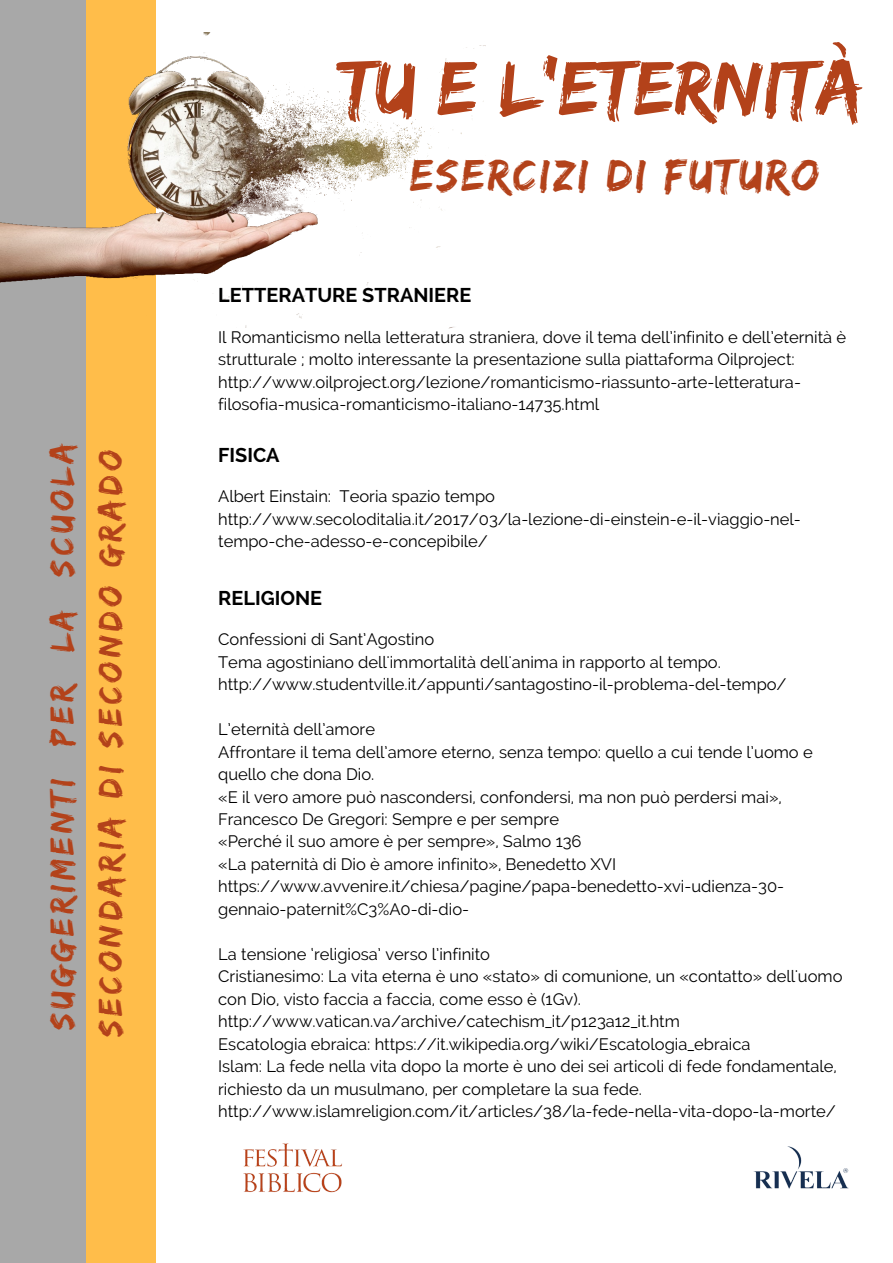
<style>
.page{position:relative;width:893px;height:1263px;background:#fff}
.page>*{position:absolute;margin:0;border:0;box-sizing:border-box;transform-origin:0 0}
.t1{font:79.35px "Edo SZ";color:#b3421a}
.t2{font:46.35px "Edo SZ";letter-spacing:.06em;color:#b3421a}
.t3{font:34.65px/48.3px "Edo SZ";letter-spacing:.13em;color:#b3421a}
.t4{font:700 19.8px "Raleway";color:#000}
.t5{font:16.5px/22.5px "Raleway";color:#000}
</style>
<div class="page">
<div style="left:80px;top:0;width:75px;height:1262px;background:#ffbd4a"></div>
<div style="left:0;top:0;width:85px;height:1262px;background:#a8a8a8"></div>
<img style="left:0;top:33px;width:486px;height:308px">
<img style="left:753px;top:1146px;width:96px;height:43px">
<img style="left:243px;top:1143px;width:99px;height:50px">
<h3 class="t3" style="left:37px;top:1037px;width:597px;rotate:-90deg">SUGGERIMENTI PER LA SCUOLA secondaria di SECONDO grado</h3>
<h1 class="t1" style="left:339px;top:42px;width:526px">TU E L'ETERNITÀ</h1>
<h2 class="t2" style="left:410px;top:148px;width:410px">ESERCIZI DI FUTURO</h2>
<p class="t4" style="left:218px;top:284px;width:255px">LETTERATURE STRANIERE</p>
<p class="t5" style="left:218px;top:326px;width:629px">Il Romanticismo nella letteratura straniera, dove il tema dell’infinito e dell’eternità è strutturale ; molto interessante la presentazione sulla piattaforma Oilproject: http://www.oilproject.org/lezione/romanticismo-riassunto-arte-letteratura&shy;filosofia-musica-romanticismo-italiano-14735.html</p>
<p class="t4" style="left:218px;top:443px;width:63px">FISICA</p>
<p class="t5" style="left:218px;top:485px;width:584px">Albert Einstain: Teoria spazio tempo http://www.secoloditalia.it/2017/03/la-lezione-di-einstein-e-il-viaggio-nel&shy;tempo-che-adesso-e-concepibile/</p>
<p class="t4" style="left:218px;top:586px;width:106px">RELIGIONE</p>
<p class="t5" style="left:218px;top:628px;width:570px">Confessioni di Sant’Agostino<br>Tema agostiniano dell'immortalità dell'anima in rapporto al tempo. http://www.studentville.it/appunti/santagostino-il-problema-del-tempo/</p>
<p class="t5" style="left:218px;top:718px;width:596px">L’eternità dell’amore<br>Affrontare il tema dell’amore eterno, senza tempo: quello a cui tende l’uomo e quello che dona Dio.<br>«E il vero amore può nascondersi, confondersi, ma non può perdersi mai», Francesco De Gregori: Sempre e per sempre<br>«Perché il suo amore è per sempre», Salmo 136<br>«La paternità di Dio è amore infinito», Benedetto XVI https://www.avvenire.it/chiesa/pagine/papa-benedetto-xvi-udienza-30- gennaio-paternit%C3%A0-di-dio-</p>
<p class="t5" style="left:218px;top:943px;width:626px">La tensione ‘religiosa’ verso l’infinito<br>Cristianesimo: La vita eterna è uno «stato» di comunione, un «contatto» dell'uomo con Dio, visto faccia a faccia, come esso è (1Gv). http://www.vatican.va/archive/catechism_it/p123a12_it.htm<br>Escatologia ebraica: https://it.wikipedia.org/wiki/Escatologia_ebraica<br>Islam: La fede nella vita dopo la morte è uno dei sei articoli di fede fondamentale, richiesto da un musulmano, per completare la sua fede. http://www.islamreligion.com/it/articles/38/la-fede-nella-vita-dopo-la-morte/</p>
</div>
